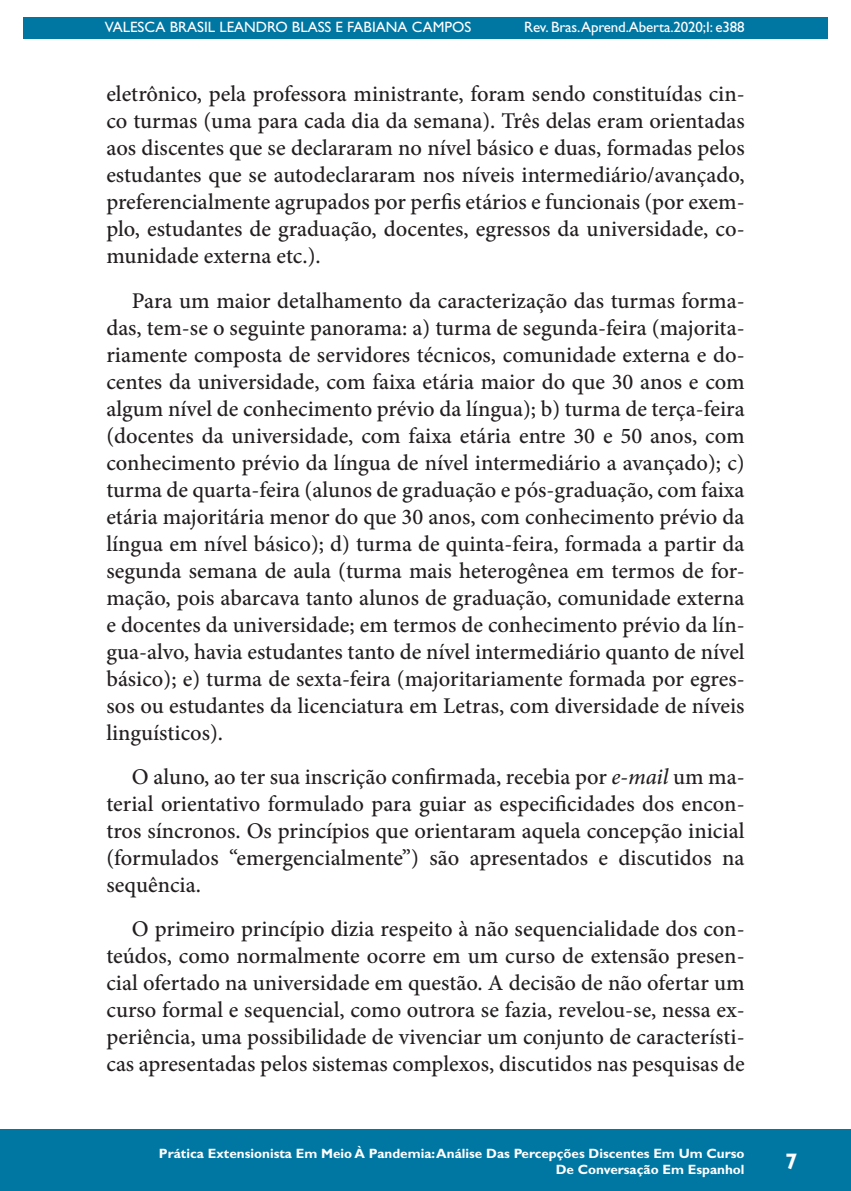
<style>
.page{position:relative;width:851px;height:1191px;background:#fff}
.page>*{position:absolute;margin:0;border:0;box-sizing:border-box;transform-origin:0 0}
.Texto_corrido{font:500 22.5px/27px "Minion Pro";color:#231f20;text-align:justify}
.t1{font:700 22.5px "Gill Sans Std";color:#fff}
.t2{font:15px "Gill Sans Std";color:#fff}
.t3{font:700 13.5px/16.2px "Gill Sans Std";color:#fff;text-align:right}
.s1{font-style:italic}
</style>
<div class="page">
<hr style="left:104px;top:0;width:1px;height:467px;background:#0076a3">
<div style="left:23px;top:17px;width:804px;height:21px;background:#0076a3"></div>
<div style="left:0;top:1129px;width:850px;height:62px;background:#0076a3"></div>
<p class="t2" style="left:105px;top:18px;width:368px">VALESCA BRASIL LEANDRO BLASS E FABIANA CAMPOS</p>
<p class="t2" style="left:524px;top:18px;width:222px">Rev. Bras.Aprend.Aberta.2020;I: e388</p>
<p class="Texto_corrido" style="left:106px;top:81px;width:639px">eletrônico, pela professora ministrante, foram sendo constituídas cin&shy;co turmas (uma para cada dia da semana). Três delas eram orientadas aos discentes que se declararam no nível básico e duas, formadas pelos estudantes que se autodeclararam nos níveis intermediário/avançado, preferencialmente agrupados por perfis etários e funcionais (por exem&shy;plo, estudantes de graduação, docentes, egressos da universidade, co&shy;munidade externa etc.).</p>
<p class="Texto_corrido" style="left:106px;top:287px;width:639px;text-indent:26px">Para um maior detalhamento da caracterização das turmas forma&shy;das, tem-se o seguinte panorama: a) turma de segunda-feira (majorita&shy;riamente composta de servidores técnicos, comunidade externa e do&shy;centes da universidade, com faixa etária maior do que 30 anos e com algum nível de conhecimento prévio da língua); b) turma de terça-feira (docentes da universidade, com faixa etária entre 30 e 50 anos, com conhecimento prévio da língua de nível intermediário a avançado); c) turma de quarta-feira (alunos de graduação e pós-graduação, com faixa etária majoritária menor do que 30 anos, com conhecimento prévio da língua em nível básico); d) turma de quinta-feira, formada a partir da segunda semana de aula (turma mais heterogênea em termos de for&shy;mação, pois abarcava tanto alunos de graduação, comunidade externa e docentes da universidade; em termos de conhecimento prévio da lín&shy;gua-alvo, havia estudantes tanto de nível intermediário quanto de nível básico); e) turma de sexta-feira (majoritariamente formada por egres&shy;sos ou estudantes da licenciatura em Letras, com diversidade de níveis linguísticos).</p>
<p class="Texto_corrido" style="left:106px;top:763px;width:639px;text-indent:26px">O aluno, ao ter sua inscrição confirmada, recebia por <span class="s1">e-mail</span> um ma&shy;terial orientativo formulado para guiar as especificidades dos encon&shy;tros síncronos. Os princípios que orientaram aquela concepção inicial (formulados “emergencialmente”) são apresentados e discutidos na sequência.</p>
<p class="Texto_corrido" style="left:106px;top:915px;width:639px;text-indent:26px">O primeiro princípio dizia respeito à não sequencialidade dos con&shy;teúdos, como normalmente ocorre em um curso de extensão presen&shy;cial ofertado na universidade em questão. A decisão de não ofertar um curso formal e sequencial, como outrora se fazia, revelou-se, nessa ex&shy;periência, uma possibilidade de vivenciar um conjunto de característi&shy;cas apresentadas pelos sistemas complexos, discutidos nas pesquisas de</p>
<p class="t3" style="left:159px;top:1145px;width:587px">Prática Extensionista Em Meio À Pandemia: Análise Das Percepções Discentes Em Um Curso<br>De Conversação Em Espanhol</p>
<p class="t1" style="left:785px;top:1148px;width:14px">7</p>
</div>
